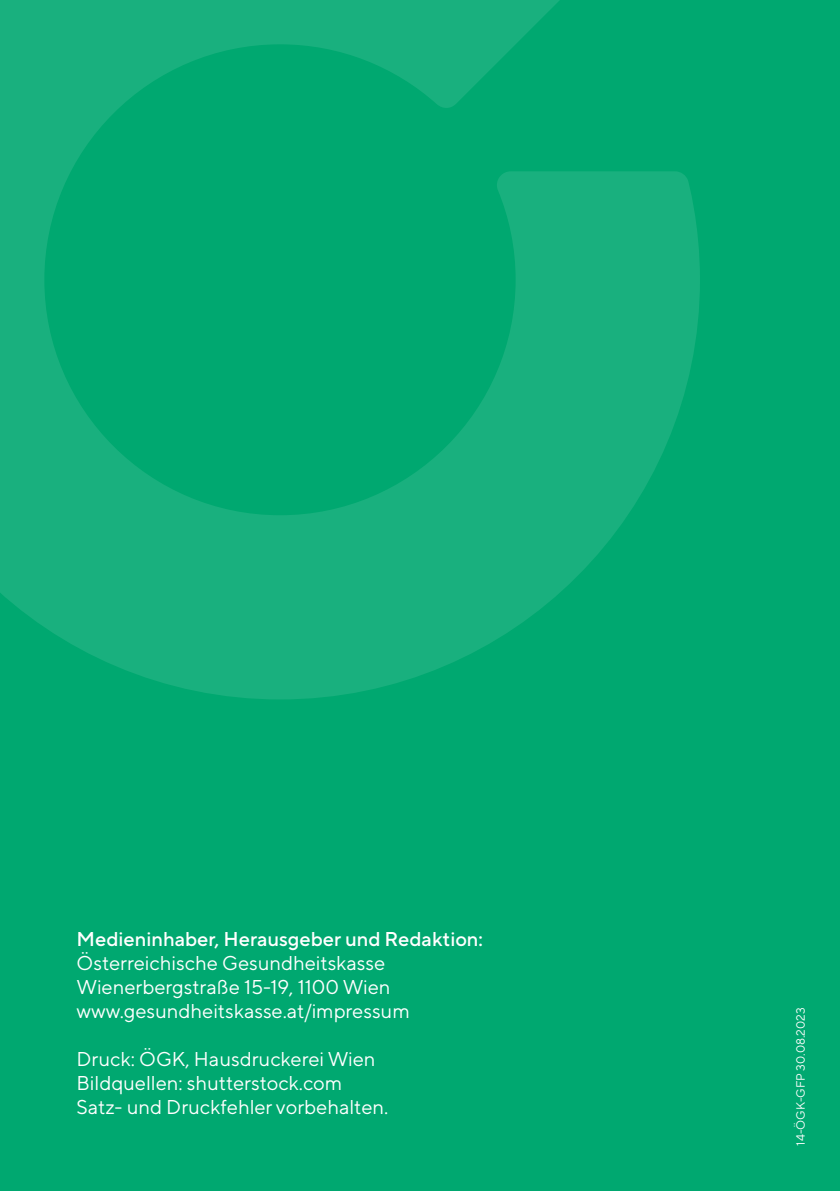
<style>
.page{position:relative;width:840px;height:1191px;background:#fff}
.page>*{position:absolute;margin:0;border:0;box-sizing:border-box;transform-origin:0 0}
.t1{font:20px/24px "TT Norms Pro";color:#fff}
.t2{font:500 20px "TT Norms Pro";color:#fff}
.t3{font:12px "TT Norms Pro";color:#fff}
</style>
<div class="page">
<div style="left:0;top:0;width:839px;height:1191px;background:#00a870"></div>
<svg style="left:0;top:0;width:699px;height:699px"></svg>
<p class="t2" style="left:77px;top:926px;width:407px">Medieninhaber, Herausgeber und Redaktion:</p>
<p class="t1" style="left:77px;top:950px;width:334px">Österreichische Gesundheitskasse<br>Wienerbergstraße 15-19, 1100 Wien www.gesundheitskasse.at/impressum</p>
<p class="t1" style="left:77px;top:1046px;width:313px">Druck: ÖGK, Hausdruckerei Wien<br>Bildquellen: shutterstock.com<br>Satz- und Druckfehler vorbehalten.</p>
<p class="t3" style="left:792px;top:1145px;width:140px;rotate:-90deg">14-ÖGK-GFP 30.08.2023</p>
</div>
